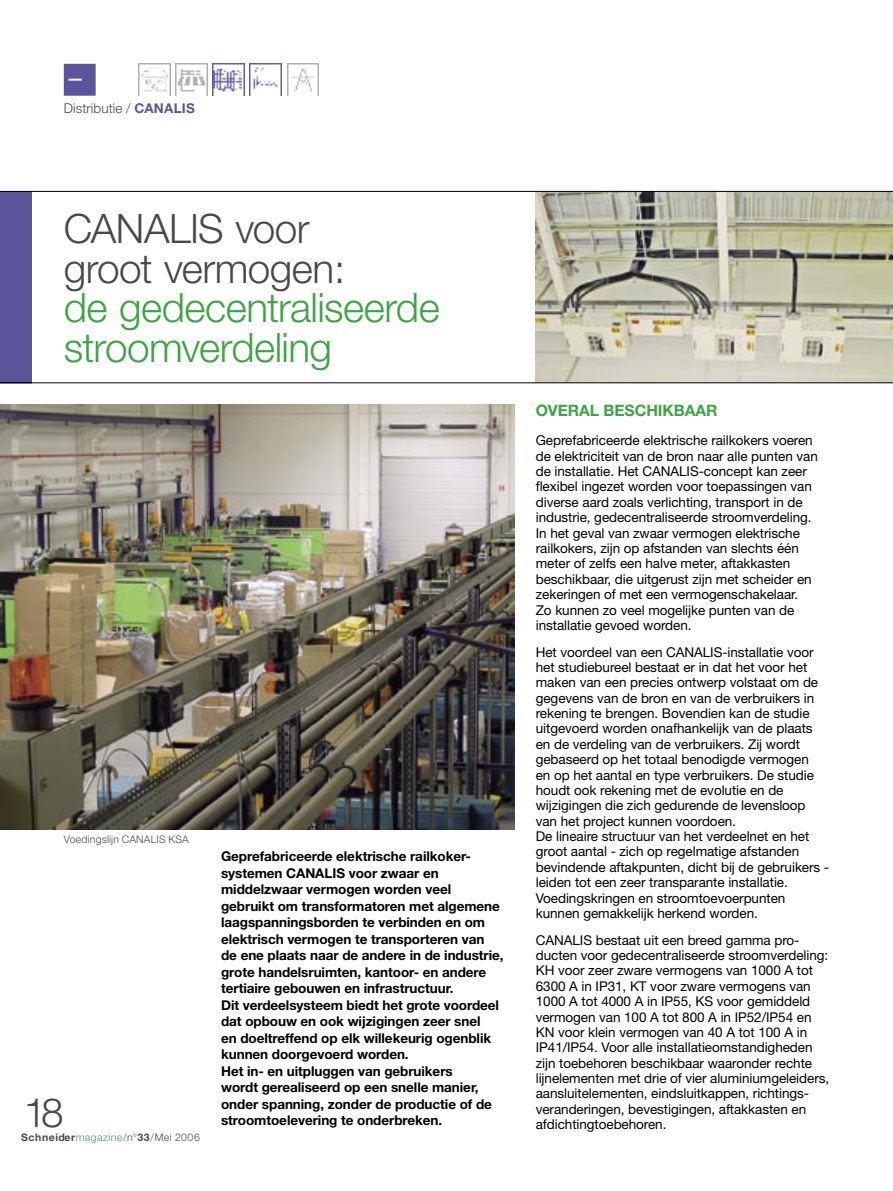
<style>
.page{position:relative;width:893px;height:1191px;background:#fff}
.page>*{position:absolute;margin:0;border:0;box-sizing:border-box;transform-origin:0 0}
.t1{font:300 40.5px/39.3px "Helvetica Neue";letter-spacing:-.015em;color:#3ea345}
.t2{font:300 40.5px "Helvetica Neue";color:#484848}
.t3{font:700 15.75px "Helvetica Neue";letter-spacing:-.005em;color:#3ea345}
.t4{font:13.5px/15.5px "Helvetica Neue";letter-spacing:-.005em;color:#000}
.t5{font:700 13.5px/16.5px "Helvetica Neue";letter-spacing:-.005em;color:#000}
.t6{font:300 13.5px "Helvetica Neue";letter-spacing:.01em;color:#484848}
.t7{font:700 10.5px "Helvetica Neue";letter-spacing:.05em;color:#484848}
.t8{font:300 10.5px "Helvetica Neue";letter-spacing:.02em;color:#484848}
.s1{font-weight:700;color:#5a549a}
.s2{color:#484848}
.s3{font-weight:300;color:#3ea345}
.s4{font-weight:300}
</style>
<div class="page">
<div style="left:64px;top:64px;width:32px;height:32px;background:#5a549a"></div>
<svg style="left:68px;top:78px;width:14px;height:3px"></svg>
<img style="left:287px;top:64px;width:32px;height:32px">
<img style="left:250px;top:64px;width:32px;height:32px">
<img style="left:213px;top:64px;width:31px;height:32px">
<img style="left:175px;top:64px;width:32px;height:32px">
<img style="left:138px;top:64px;width:32px;height:32px">
<img style="left:536px;top:192px;width:357px;height:190px">
<div style="left:0;top:191px;width:32px;height:192px;background:#5a549a"></div>
<hr style="left:0;top:382px;width:893px;height:1px;background:#000">
<hr style="left:0;top:191px;width:893px;height:1px;background:#000">
<img style="left:0;top:404px;width:514px;height:425px">
<p class="t6" style="left:64px;top:100px;width:133px">Distributie / <span class="s1">CANALIS</span></p>
<p class="t1" style="left:64px;top:208px;width:377px"><span class="s2">CANALIS voor<br>groot vermogen:<br></span>de gedecentraliseerde stroomverdeling</p>
<p class="t8" style="left:64px;top:833px;width:126px">Voedingslijn CANALIS KSA</p>
<p class="t2" style="left:24px;top:1088px;width:42px">18</p>
<p class="t7" style="left:21px;top:1131px;width:180px">Schneider<span class="s3">magazine</span><span class="s4">/n°</span>33<span class="s4">/Mei 2006</span></p>
<p class="t5" style="left:221px;top:848px;width:284px">Geprefabriceerde elektrische railkoker&shy;systemen CANALIS voor zwaar en middelzwaar vermogen worden veel gebruikt om transformatoren met algemene laagspanningsborden te verbinden en om elektrisch vermogen te transporteren van de ene plaats naar de andere in de industrie, grote handelsruimten, kantoor- en andere tertiaire gebouwen en infrastructuur.<br>Dit verdeelsysteem biedt het grote voordeel dat opbouw en ook wijzigingen zeer snel<br>en doeltreffend op elk willekeurig ogenblik kunnen doorgevoerd worden.<br>Het in- en uitpluggen van gebruikers<br>wordt gerealiseerd op een snelle manier, onder spanning, zonder de productie of de stroomtoelevering te onderbreken.</p>
<p class="t3" style="left:536px;top:401px;width:183px">OVERAL BESCHIKBAAR</p>
<p class="t4" style="left:536px;top:432px;width:284px">Geprefabriceerde elektrische railkokers voeren de elektriciteit van de bron naar alle punten van</p>
<p class="t4" style="left:536px;top:463px;width:278px">de installatie. Het CANALIS-concept kan zeer flexibel ingezet worden voor toepassingen van diverse aard zoals verlichting, transport in de industrie, gedecentraliseerde stroomverdeling.<br>In het geval van zwaar vermogen elektrische railkokers, zijn op afstanden van slechts één meter of zelfs een halve meter, aftakkasten beschikbaar, die uitgerust zijn met scheider en zekeringen of met een vermogenschakelaar.<br>Zo kunnen zo veel mogelijke punten van de installatie gevoed worden.</p>
<p class="t4" style="left:536px;top:644px;width:295px">Het voordeel van een CANALIS-installatie voor het studiebureel bestaat er in dat het voor het maken van een precies ontwerp volstaat om de gegevens van de bron en van de verbruikers in rekening te brengen. Bovendien kan de studie uitgevoerd worden onafhankelijk van de plaats en de verdeling van de verbruikers. Zij wordt gebaseerd op het totaal benodigde vermogen<br>en op het aantal en type verbruikers. De studie houdt ook rekening met de evolutie en de wijzigingen die zich gedurende de levensloop van het project kunnen voordoen.<br>De lineaire structuur van het verdeelnet en het groot aantal - zich op regelmatige afstanden bevindende aftakpunten, dicht bij de gebruikers - leiden tot een zeer transparante installatie.<br>Voedingskringen en stroomtoevoerpunten kunnen gemakkelijk herkend worden.</p>
<p class="t4" style="left:536px;top:932px;width:295px">CANALIS bestaat uit een breed gamma pro&shy;ducten voor gedecentraliseerde stroomverdeling:<br>KH voor zeer zware vermogens van 1000 A tot 6300 A in IP31, KT voor zware vermogens van 1000 A tot 4000 A in IP55, KS voor gemiddeld vermogen van 100 A tot 800 A in IP52/IP54 en KN voor klein vermogen van 40 A tot 100 A in IP41/IP54. Voor alle installatieomstandigheden zijn toebehoren beschikbaar waaronder rechte lijnelementen met drie of vier aluminiumgeleiders, aansluitelementen, eindsluitkappen, richtings&shy;veranderingen, bevestigingen, aftakkasten en afdichtingtoebehoren.</p>
</div>
